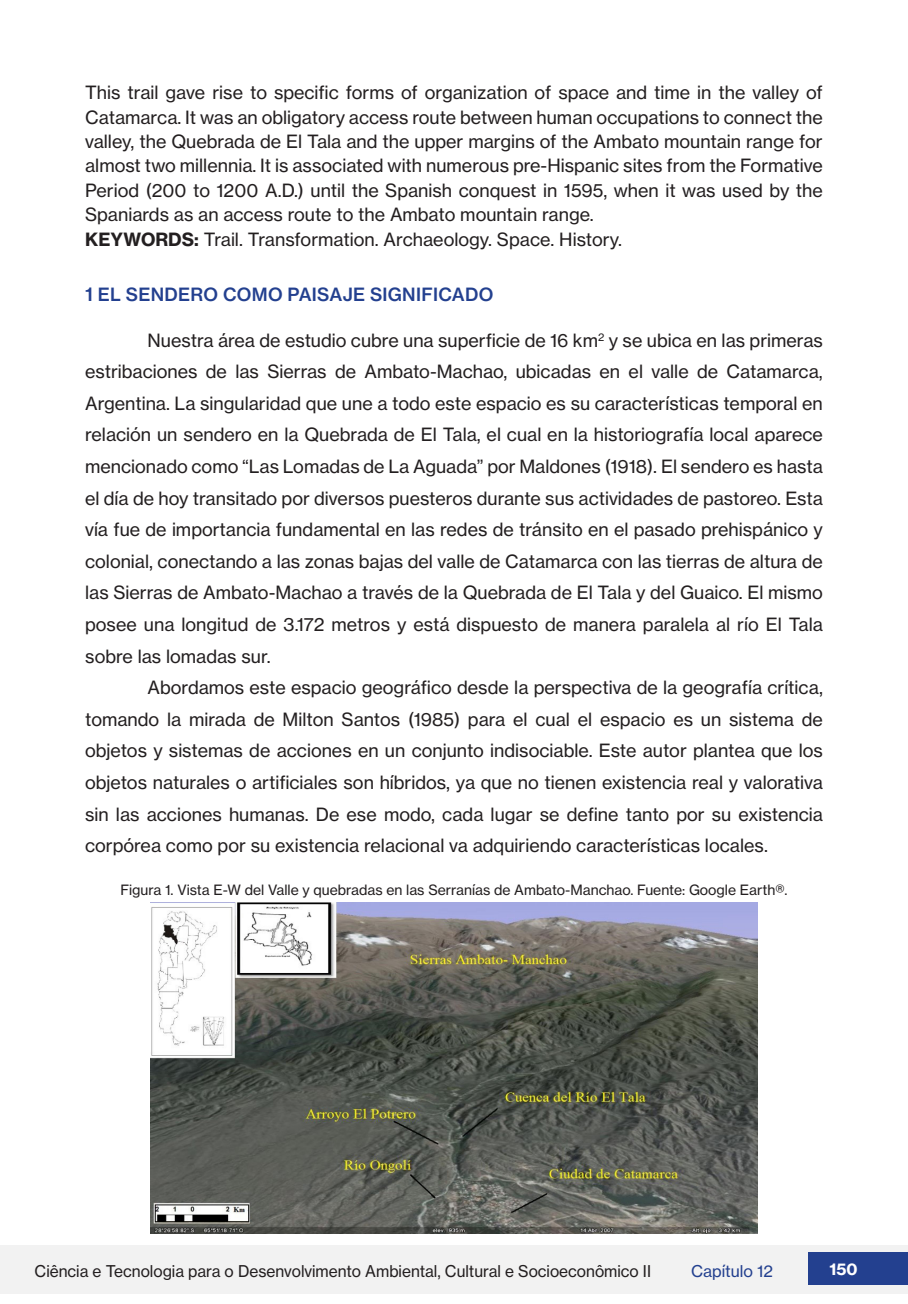
<style>
.page{position:relative;width:908px;height:1304px;background:#fff}
.page>*{position:absolute;margin:0;border:0;box-sizing:border-box;transform-origin:0 0}
.CORPO_DO_TEXTO_ATUAL{font:18px/31.6px "N Haas Grotesk TX Pro 55 Rg";color:#231f20;text-align:justify}
.texto_pagina_2_colun{font:18px/24.4px "N Haas Grotesk TX Pro 55 Rg";color:#231f20;text-align:justify}
.TÍTULOS_DO_CORPO_DO{font:18px "N Haas Grotesk TX Pro 65 Md";letter-spacing:.015em;color:#23408f}
.t1{font:16px "N Haas Grotesk TX Pro 55 Rg";color:#231f20}
.t2{font:16px "N Haas Grotesk TX Pro 55 Rg";color:#23408f}
.t3{font:16px "N Haas Grotesk TX Pro 75 Bd";color:#fff}
.LEGENDAS_DE_TABELAS{font:14px "N Haas Grotesk TX Pro 55 Rg";color:#231f20}
.s1{font-family:"N Haas Grotesk TX Pro 75 Bd"}
</style>
<div class="page">
<div style="left:0;top:1245px;width:907px;height:49px;background:#f2f2f2"></div>
<div style="left:808px;top:1252px;width:99px;height:33px;background:#23408f"></div>
<img style="left:150px;top:902px;width:607px;height:332px">
<p class="texto_pagina_2_colun" style="left:85px;top:80px;width:739px">This trail gave rise to specific forms of organization of space and time in the valley of Catamarca. It was an obligatory access route between human occupations to connect the valley, the Quebrada de El Tala and the upper margins of the Ambato mountain range for almost two millennia. It is associated with numerous pre-Hispanic sites from the Formative Period (200 to 1200 A.D.) until the Spanish conquest in 1595, when it was used by the Spaniards as an access route to the Ambato mountain range.</p>
<p class="texto_pagina_2_colun" style="left:85px;top:227px;width:538px"><span class="s1">KEYWORDS:</span> Trail. Transformation. Archaeology. Space. History.</p>
<p class="TÍTULOS_DO_CORPO_DO" style="left:85px;top:283px;width:409px">1 EL SENDERO COMO PAISAJE SIGNIFICADO</p>
<p class="CORPO_DO_TEXTO_ATUAL" style="left:85px;top:324px;width:739px;text-indent:62px">Nuestra área de estudio cubre una superficie de 16 km<sup>2</sup> y se ubica en las primeras estribaciones de las Sierras de Ambato-Machao, ubicadas en el valle de Catamarca, Argentina. La singularidad que une a todo este espacio es su características temporal en relación un sendero en la Quebrada de El Tala, el cual en la historiografía local aparece mencionado como “Las Lomadas de La Aguada” por Maldones (1918). El sendero es hasta el día de hoy transitado por diversos puesteros durante sus actividades de pastoreo. Esta vía fue de importancia fundamental en las redes de tránsito en el pasado prehispánico y colonial, conectando a las zonas bajas del valle de Catamarca con las tierras de altura de las Sierras de Ambato-Machao a través de la Quebrada de El Tala y del Guaico. El mismo posee una longitud de 3.172 metros y está dispuesto de manera paralela al río El Tala sobre las lomadas sur.</p>
<p class="CORPO_DO_TEXTO_ATUAL" style="left:85px;top:672px;width:739px;text-indent:62px">Abordamos este espacio geográfico desde la perspectiva de la geografía crítica, tomando la mirada de Milton Santos (1985) para el cual el espacio es un sistema de objetos y sistemas de acciones en un conjunto indisociable. Este autor plantea que los objetos naturales o artificiales son híbridos, ya que no tienen existencia real y valorativa sin las acciones humanas. De ese modo, cada lugar se define tanto por su existencia corpórea como por su existencia relacional va adquiriendo características locales.</p>
<p class="LEGENDAS_DE_TABELAS" style="left:120px;top:881px;width:668px">Figura 1. Vista E-W del Valle y quebradas en las Serranías de Ambato-Manchao. Fuente: Google Earth®.</p>
<p class="t1" style="left:35px;top:1261px;width:617px">Ciência e Tecnologia para o Desenvolvimento Ambiental, Cultural e Socioeconômico II</p>
<p class="t2" style="left:690px;top:1261px;width:84px">Capítulo 12</p>
<p class="t3" style="left:829px;top:1259px;width:30px">150</p>
</div>
